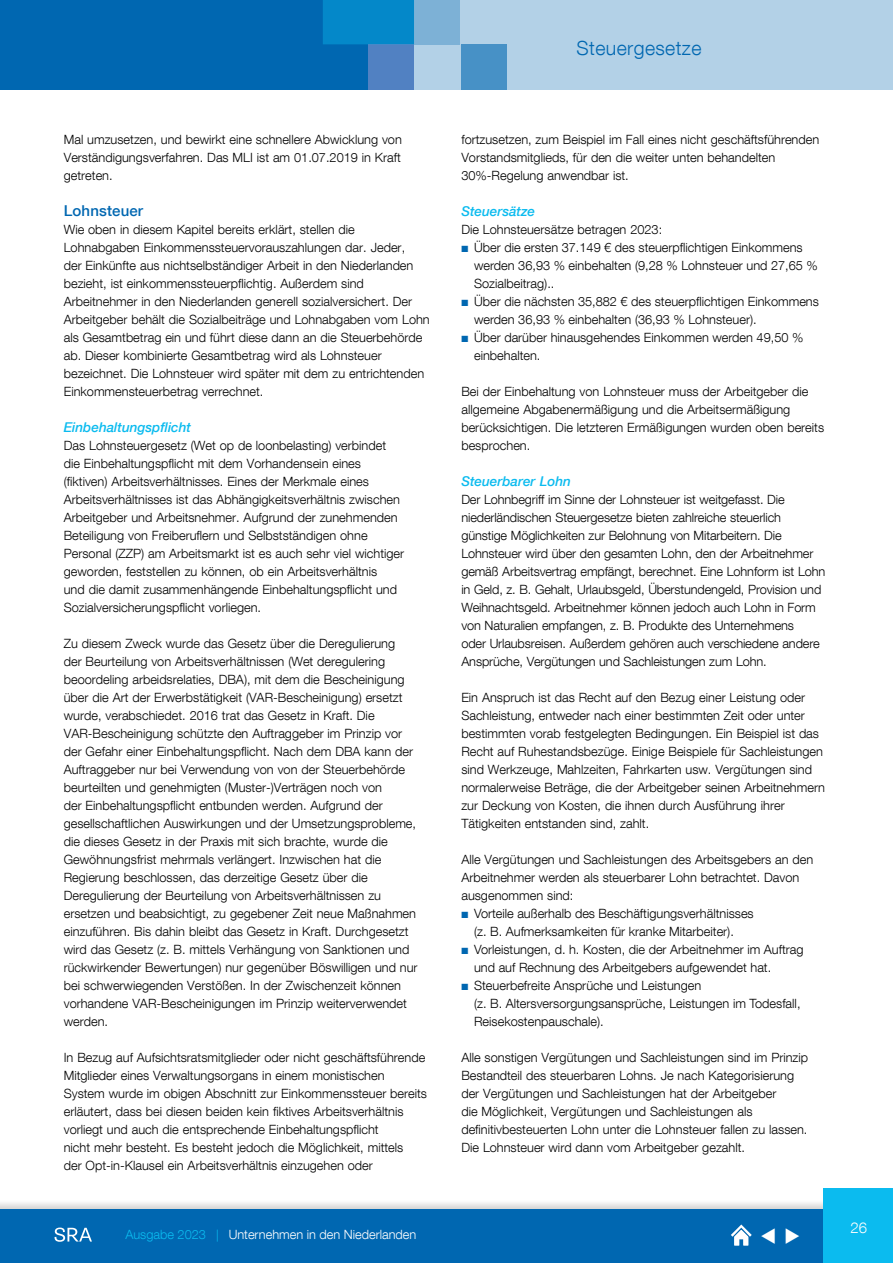
<style>
.page{position:relative;width:893px;height:1263px;background:#fff}
.page>*{position:absolute;margin:0;border:0;box-sizing:border-box;transform-origin:0 0}
.t1{font:300 19.5px "Helvetica Neue LT Com";letter-spacing:.02em;color:#0067b1}
.t2{font:500 15px "Helvetica Neue LT Com";letter-spacing:.01em;color:#0067b1}
.t3{font:300 15px "Helvetica Neue LT Com";color:#fff}
.t4{font:italic 500 13.5px "Helvetica Neue LT Com";color:#0bbbef}
.t5{font:300 12.75px/18px "Helvetica Neue LT Com";color:#000}
.t6{font:300 12.75px "Helvetica Neue LT Com";color:#fff}
.s1{color:#0bbbef}
.s2{font-size:12px;color:#0bbbef}
.s3{color:#0067b1}
</style>
<div class="page">
<svg style="left:0;top:1203px;width:823px;height:6px;fill:#e2e2e2"></svg>
<div style="left:0;top:1209px;width:893px;height:54px;background:#0067b1"></div>
<div style="left:823px;top:1188px;width:70px;height:75px;background:#0bbbef"></div>
<svg style="left:55px;top:1227px;width:37px;height:15px"></svg>
<svg style="left:731px;top:1224px;width:21px;height:21px"></svg>
<div style="left:36px;top:0;width:857px;height:90px;background:#b3d1e7"></div>
<div style="left:0;top:0;width:414px;height:90px;background:#0067b1"></div>
<div style="left:414px;top:0;width:46px;height:44px;background:#7db1d6"></div>
<div style="left:368px;top:44px;width:46px;height:46px;background:#5181c2"></div>
<div style="left:461px;top:44px;width:46px;height:46px;background:#4791c6"></div>
<div style="left:323px;top:0;width:91px;height:44px;background:#0488c9"></div>
<p class="t5" style="left:64px;top:130px;width:340px;text-align:justify">Mal umzusetzen, und bewirkt eine schnellere Abwicklung von Verständigungsverfahren. Das MLI ist am 01.07.2019 in Kraft getreten.</p>
<p class="t2" style="left:64px;top:202px;width:81px">Lohnsteuer</p>
<p class="t5" style="left:64px;top:220px;width:367px">Wie oben in diesem Kapitel bereits erklärt, stellen die Lohnabgaben Einkommenssteuervorauszahlungen dar. Jeder,<br>der Einkünfte aus nichtselbständiger Arbeit in den Niederlanden bezieht, ist einkommenssteuerpflichtig. Außerdem sind Arbeitnehmer in den Niederlanden generell sozialversichert. Der Arbeitgeber behält die Sozialbeiträge und Lohnabgaben vom Lohn als Gesamtbetrag ein und führt diese dann an die Steuerbehörde ab. Dieser kombinierte Gesamtbetrag wird als Lohnsteuer bezeichnet. Die Lohnsteuer wird später mit dem zu entrichtenden Einkommensteuerbetrag verrechnet.</p>
<p class="t4" style="left:64px;top:419px;width:129px">Einbehaltungspflicht</p>
<p class="t5" style="left:64px;top:436px;width:342px">Das Lohnsteuergesetz (Wet op de loonbelasting) verbindet die Einbehaltungspflicht mit dem Vorhandensein eines (fiktiven) Arbeitsverhältnisses. Eines der Merkmale eines Arbeitsverhältnisses ist das Abhängigkeitsverhältnis zwischen Arbeitgeber und Arbeitsnehmer. Aufgrund der zunehmenden Beteiligung von Freiberuflern und Selbstständigen ohne Personal (ZZP) am Arbeitsmarkt ist es auch sehr viel wichtiger geworden, feststellen zu können, ob ein Arbeitsverhältnis<br>und die damit zusammenhängende Einbehaltungspflicht und Sozialversicherungspflicht vorliegen.</p>
<p class="t5" style="left:64px;top:634px;width:355px">Zu diesem Zweck wurde das Gesetz über die Deregulierung<br>der Beurteilung von Arbeitsverhältnissen (Wet deregulering beoordeling arbeidsrelaties, DBA), mit dem die Bescheinigung über die Art der Erwerbstätigkeit (VAR-Bescheinigung) ersetzt wurde, verabschiedet. 2016 trat das Gesetz in Kraft. Die VAR-Bescheinigung schützte den Auftraggeber im Prinzip vor der Gefahr einer Einbehaltungspflicht. Nach dem DBA kann der Auftraggeber nur bei Verwendung von von der Steuerbehörde beurteilten und genehmigten (Muster-)Verträgen noch von<br>der Einbehaltungspflicht entbunden werden. Aufgrund der gesellschaftlichen Auswirkungen und der Umsetzungsprobleme, die dieses Gesetz in der Praxis mit sich brachte, wurde die Gewöhnungsfrist mehrmals verlängert. Inzwischen hat die Regierung beschlossen, das derzeitige Gesetz über die Deregulierung der Beurteilung von Arbeitsverhältnissen zu ersetzen und beabsichtigt, zu gegebener Zeit neue Maßnahmen einzuführen. Bis dahin bleibt das Gesetz in Kraft. Durchgesetzt wird das Gesetz (z. B. mittels Verhängung von Sanktionen und rückwirkender Bewertungen) nur gegenüber Böswilligen und nur bei schwerwiegenden Verstößen. In der Zwischenzeit können vorhandene VAR-Bescheinigungen im Prinzip weiterverwendet werden.</p>
<p class="t5" style="left:64px;top:1048px;width:365px">In Bezug auf Aufsichtsratsmitglieder oder nicht geschäftsführende Mitglieder eines Verwaltungsorgans in einem monistischen System wurde im obigen Abschnitt zur Einkommenssteuer bereits erläutert, dass bei diesen beiden kein fiktives Arbeitsverhältnis vorliegt und auch die entsprechende Einbehaltungspflicht<br>nicht mehr besteht. Es besteht jedoch die Möglichkeit, mittels<br>der Opt-in-Klausel ein Arbeitsverhältnis einzugehen oder</p>
<p class="t6" style="left:125px;top:1227px;width:292px"><span class="s1">Ausgabe 2023</span> <span class="s2">|</span> Unternehmen in den Niederlanden</p>
<h1 class="t1" style="left:576px;top:36px;width:126px">Steuergesetze</h1>
<p class="t5" style="left:461px;top:130px;width:359px">fortzusetzen, zum Beispiel im Fall eines nicht geschäftsführenden<br>Vorstandsmitglieds, für den die weiter unten behandelten<br>30%-Regelung anwendbar ist.</p>
<p class="t4" style="left:461px;top:203px;width:75px">Steuersätze</p>
<p class="t5" style="left:461px;top:220px;width:202px">Die Lohnsteuersätze betragen 2023:</p>
<p class="t5" style="left:474px;top:238px;width:345px;text-indent:-13px"><span class="s3">■</span> Über die ersten 37.149 € des steuerpflichtigen Einkommens werden 36,93 % einbehalten (9,28 % Lohnsteuer und 27,65 %<br>Sozialbeitrag)..</p>
<p class="t5" style="left:474px;top:292px;width:346px;text-indent:-13px"><span class="s3">■</span> Über die nächsten 35,882 € des steuerpflichtigen Einkommens werden 36,93 % einbehalten (36,93 % Lohnsteuer).</p>
<p class="t5" style="left:474px;top:328px;width:331px;text-indent:-13px"><span class="s3">■</span> Über darüber hinausgehendes Einkommen werden 49,50 % einbehalten.</p>
<p class="t5" style="left:461px;top:382px;width:364px">Bei der Einbehaltung von Lohnsteuer muss der Arbeitgeber die allgemeine Abgabenermäßigung und die Arbeitsermäßigung berücksichtigen. Die letzteren Ermäßigungen wurden oben bereits besprochen.</p>
<p class="t4" style="left:461px;top:473px;width:111px">Steuerbarer Lohn</p>
<p class="t5" style="left:461px;top:490px;width:365px">Der Lohnbegriff im Sinne der Lohnsteuer ist weitgefasst. Die niederländischen Steuergesetze bieten zahlreiche steuerlich günstige Möglichkeiten zur Belohnung von Mitarbeitern. Die Lohnsteuer wird über den gesamten Lohn, den der Arbeitnehmer gemäß Arbeitsvertrag empfängt, berechnet. Eine Lohnform ist Lohn in Geld, z. B. Gehalt, Urlaubsgeld, Überstundengeld, Provision und Weihnachtsgeld. Arbeitnehmer können jedoch auch Lohn in Form von Naturalien empfangen, z. B. Produkte des Unternehmens<br>oder Urlaubsreisen. Außerdem gehören auch verschiedene andere Ansprüche, Vergütungen und Sachleistungen zum Lohn.</p>
<p class="t5" style="left:461px;top:688px;width:365px">Ein Anspruch ist das Recht auf den Bezug einer Leistung oder Sachleistung, entweder nach einer bestimmten Zeit oder unter bestimmten vorab festgelegten Bedingungen. Ein Beispiel ist das Recht auf Ruhestandsbezüge. Einige Beispiele für Sachleistungen sind Werkzeuge, Mahlzeiten, Fahrkarten usw. Vergütungen sind normalerweise Beträge, die der Arbeitgeber seinen Arbeitnehmern zur Deckung von Kosten, die ihnen durch Ausführung ihrer Tätigkeiten entstanden sind, zahlt.</p>
<p class="t5" style="left:461px;top:850px;width:353px">Alle Vergütungen und Sachleistungen des Arbeitsgebers an den<br>Arbeitnehmer werden als steuerbarer Lohn betrachtet. Davon ausgenommen sind:</p>
<p class="t5" style="left:461px;top:904px;width:294px;text-align:center"><span class="s3">■</span> Vorteile außerhalb des Beschäftigungsverhältnisses (z. B. Aufmerksamkeiten für kranke Mitarbeiter).</p>
<p class="t5" style="left:474px;top:940px;width:331px;text-indent:-13px"><span class="s3">■</span> Vorleistungen, d. h. Kosten, die der Arbeitnehmer im Auftrag und auf Rechnung des Arbeitgebers aufgewendet hat.</p>
<p class="t5" style="left:474px;top:976px;width:328px;text-indent:-13px"><span class="s3">■</span> Steuerbefreite Ansprüche und Leistungen<br>(z. B. Altersversorgungsansprüche, Leistungen im Todesfall,<br>Reisekostenpauschale).</p>
<p class="t5" style="left:461px;top:1048px;width:348px">Alle sonstigen Vergütungen und Sachleistungen sind im Prinzip Bestandteil des steuerbaren Lohns. Je nach Kategorisierung der Vergütungen und Sachleistungen hat der Arbeitgeber<br>die Möglichkeit, Vergütungen und Sachleistungen als definitivbesteuerten Lohn unter die Lohnsteuer fallen zu lassen.<br>Die Lohnsteuer wird dann vom Arbeitgeber gezahlt.</p>
<p class="t3" style="left:850px;top:1218px;width:18px">26</p>
</div>
